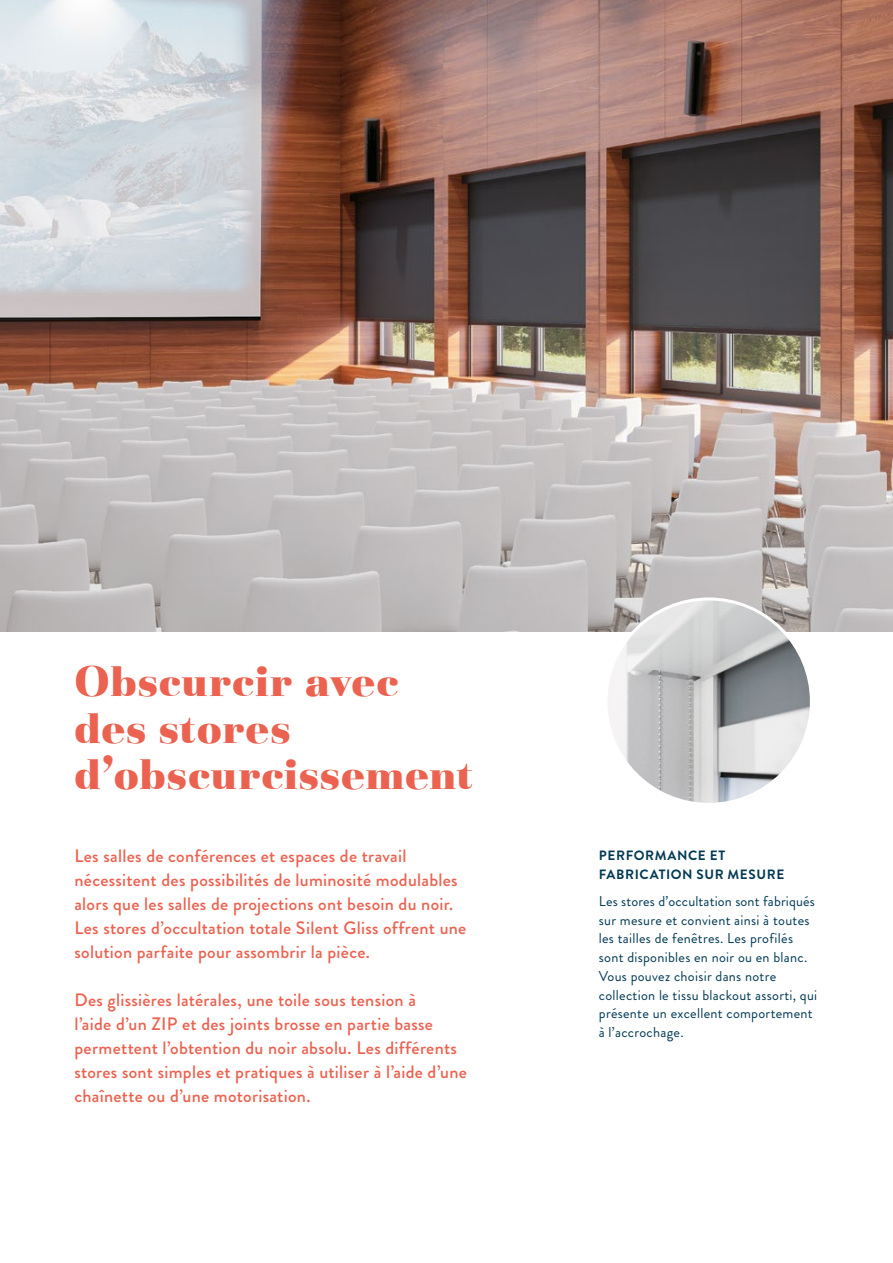
<style>
.page{position:relative;width:893px;height:1263px;background:#fff}
.page>*{position:absolute;margin:0;border:0;box-sizing:border-box;transform-origin:0 0}
.t1{font:900 44.25px/46.5px "Basilia";letter-spacing:.025em;color:#eb6250}
.t2{font:500 18px/24px "Brandon Grotesque";letter-spacing:.015em;color:#eb6250}
.t3{font:14.25px/18.8px "Brandon Grotesque";letter-spacing:.02em;color:#003953}
.t4{font:700 13.5px/18.8px "Brandon Grotesque";letter-spacing:.045em;color:#003953}
</style>
<div class="page">
<img style="left:0;top:0;width:893px;height:631px">
<img style="left:606px;top:599px;width:205px;height:205px;border-radius:103px">
<h1 class="t1" style="left:74px;top:663px;width:399px">Obscurcir avec des stores d’obscurcissement</h1>
<p class="t2" style="left:74px;top:844px;width:393px">Les salles de conférences et espaces de travail nécessitent des possibilités de luminosité modulables alors que les salles de projections ont besoin du noir.<br>Les stores d’occultation totale Silent Gliss offrent une solution parfaite pour assombrir la pièce.</p>
<p class="t2" style="left:74px;top:988px;width:394px">Des glissières latérales, une toile sous tension à<br>l’aide d’un ZIP et des joints brosse en partie basse permettent l’obtention du noir absolu. Les différents stores sont simples et pratiques à utiliser à l’aide d’une chaînette ou d’une motorisation.</p>
<p class="t4" style="left:599px;top:846px;width:187px">PERFORMANCE ET<br>FABRICATION SUR MESURE</p>
<p class="t3" style="left:599px;top:892px;width:220px">Les stores d’occultation sont fabriqués sur mesure et convient ainsi à toutes les tailles de fenêtres. Les profilés sont disponibles en noir ou en blanc.<br>Vous pouvez choisir dans notre collection le tissu blackout assorti, qui présente un excellent comportement à l’accrochage.</p>
</div>
